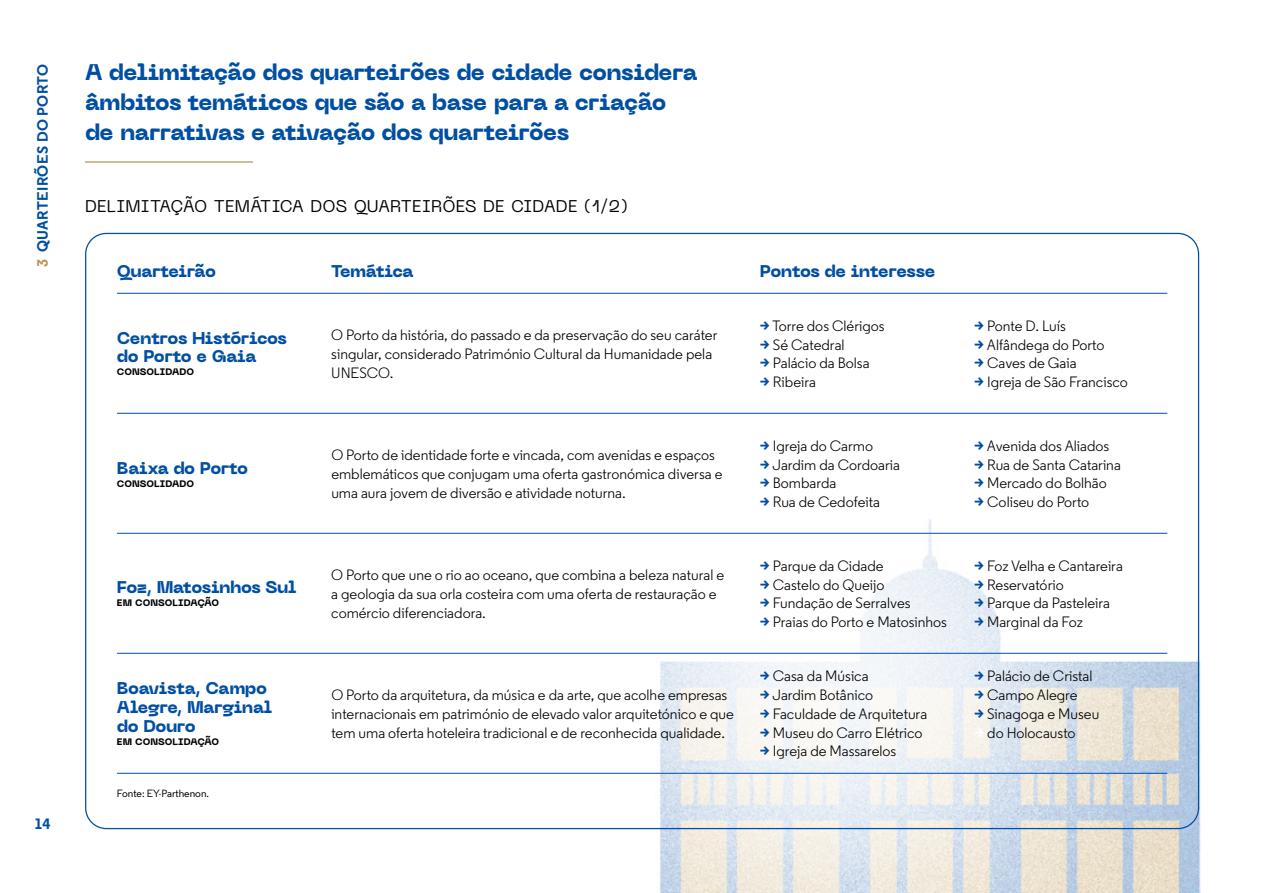
<style>
.page{position:relative;width:1263px;height:893px;background:#fff}
.page>*{position:absolute;margin:0;border:0;box-sizing:border-box;transform-origin:0 0}
.t1{font:800 22.5px/30px "Neue Machina";letter-spacing:-.03em;color:#004fa3}
.t2{font:800 16.8px/18.8px "Neue Machina";letter-spacing:-.03em;color:#004fa3}
.t3{font:16.8px "Neue Machina";letter-spacing:.005em;color:#000}
.t4{font:15px/18.8px "Regular";color:#000}
.t5{font:700 15px "Regular";letter-spacing:.025em;color:#004fa3}
.t6{font:500 10.5px "Regular";color:#000}
.t7{font:800 9.3px "Neue Machina";letter-spacing:.005em;color:#000}
.s1{color:#ba9652}
.s2{font-weight:700;color:#004fa3}
.s3{font-weight:700;color:#fff}
</style>
<div class="page">
<img style="left:85px;top:232px;width:1116px;height:661px">
<hr style="left:85px;top:161px;width:168px;height:2px;background:#ba9652">
<hr style="left:117px;top:293px;width:1050px;height:1px;background:#004fa3">
<hr style="left:117px;top:413px;width:1050px;height:1px;background:#004fa3">
<hr style="left:117px;top:533px;width:1050px;height:1px;background:#004fa3">
<hr style="left:117px;top:653px;width:1050px;height:1px;background:#004fa3">
<hr style="left:117px;top:773px;width:1050px;height:1px;background:#004fa3">
<p class="t5" style="left:33px;top:267px;width:205px;rotate:-90deg"><span class="s1">3</span> QUARTEIRÕES DO PORTO</p>
<p class="t5" style="left:34px;top:814px;width:18px">14</p>
<h1 class="t1" style="left:85px;top:58px;width:614px">A delimitação dos quarteirões de cidade considera âmbitos temáticos que são a base para a criação de narrativas e ativação dos quarteirões</h1>
<p class="t3" style="left:85px;top:195px;width:544px">DELIMITAÇÃO TEMÁTICA DOS QUARTEIRÕES DE CIDADE (1/2)</p>
<p class="t2" style="left:117px;top:262px;width:101px">Quarteirão</p>
<p class="t2" style="left:331px;top:262px;width:84px">Temática</p>
<p class="t2" style="left:760px;top:262px;width:177px">Pontos de interesse</p>
<p class="t4" style="left:760px;top:316px;width:126px"><span class="s2">&gt;</span> Torre dos Clérigos <span class="s2">&gt;</span> Sé Catedral<br><span class="s2">&gt;</span> Palácio da Bolsa<br><span class="s2">&gt;</span> Ribeira</p>
<p class="t4" style="left:331px;top:326px;width:388px">O Porto da história, do passado e da preservação do seu caráter singular, considerado Património Cultural da Humanidade pela<br>UNESCO.</p>
<p class="t2" style="left:117px;top:329px;width:171px">Centros Históricos do Porto e Gaia</p>
<p class="t7" style="left:117px;top:366px;width:79px">CONSOLIDADO</p>
<p class="t2" style="left:117px;top:459px;width:133px">Baixa do Porto</p>
<p class="t7" style="left:117px;top:478px;width:79px">CONSOLIDADO</p>
<p class="t2" style="left:117px;top:578px;width:181px">Foz, Matosinhos Sul</p>
<p class="t7" style="left:117px;top:597px;width:104px">EM CONSOLIDAÇÃO</p>
<p class="t2" style="left:117px;top:679px;width:157px">Boavista, Campo<br>Alegre, Marginal do Douro</p>
<p class="t7" style="left:117px;top:735px;width:104px">EM CONSOLIDAÇÃO</p>
<p class="t6" style="left:117px;top:787px;width:94px">Fonte: EY-Parthenon.</p>
<p class="t4" style="left:331px;top:446px;width:393px">O Porto de identidade forte e vincada, com avenidas e espaços emblemáticos que conjugam uma oferta gastronómica diversa e uma aura jovem de diversão e atividade noturna.</p>
<p class="t4" style="left:331px;top:566px;width:394px">O Porto que une o rio ao oceano, que combina a beleza natural e a geologia da sua orla costeira com uma oferta de restauração e comércio diferenciadora.</p>
<p class="t4" style="left:331px;top:686px;width:404px">O Porto da arquitetura, da música e da arte, que acolhe empresas internacionais em património de elevado valor arquitetónico e que tem uma oferta hoteleira tradicional e de reconhecida qualidade.</p>
<p class="t4" style="left:760px;top:436px;width:142px"><span class="s2">&gt;</span> Igreja do Carmo<br><span class="s2">&gt;</span> Jardim da Cordoaria <span class="s2">&gt;</span> Bombarda<br><span class="s2">&gt;</span> Rua de Cedofeita</p>
<p class="t4" style="left:760px;top:556px;width:189px"><span class="s2">&gt;</span> Parque da Cidade<br><span class="s2">&gt;</span> Castelo do Queijo<br><span class="s2">&gt;</span> Fundação de Serralves<br><span class="s2">&gt;</span> Praias do Porto e Matosinhos</p>
<p class="t4" style="left:760px;top:667px;width:169px"><span class="s2">&gt;</span> Casa da Música<br><span class="s2">&gt;</span> Jardim Botânico<br><span class="s2">&gt;</span> Faculdade de Arquitetura <span class="s2">&gt;</span> Museu do Carro Elétrico <span class="s2">&gt;</span> Igreja de Massarelos</p>
<p class="t4" style="left:974px;top:316px;width:155px"><span class="s2">&gt;</span> Ponte D. Luís<br><span class="s2">&gt;</span> Alfândega do Porto<br><span class="s2">&gt;</span> Caves de Gaia<br><span class="s2">&gt;</span> Igreja de São Francisco</p>
<p class="t4" style="left:974px;top:436px;width:148px"><span class="s2">&gt;</span> Avenida dos Aliados <span class="s2">&gt;</span> Rua de Santa Catarina <span class="s2">&gt;</span> Mercado do Bolhão<br><span class="s2">&gt;</span> Coliseu do Porto</p>
<p class="t4" style="left:974px;top:556px;width:150px"><span class="s2">&gt;</span> Foz Velha e Cantareira <span class="s2">&gt;</span> Reservatório<br><span class="s2">&gt;</span> Parque da Pasteleira <span class="s2">&gt;</span> Marginal da Foz</p>
<p class="t4" style="left:974px;top:667px;width:127px"><span class="s2">&gt;</span> Palácio de Cristal <span class="s2">&gt;</span> Campo Alegre<br><span class="s2">&gt;</span> Sinagoga e Museu <span class="s3">&gt;</span> do Holocausto</p>
</div>
